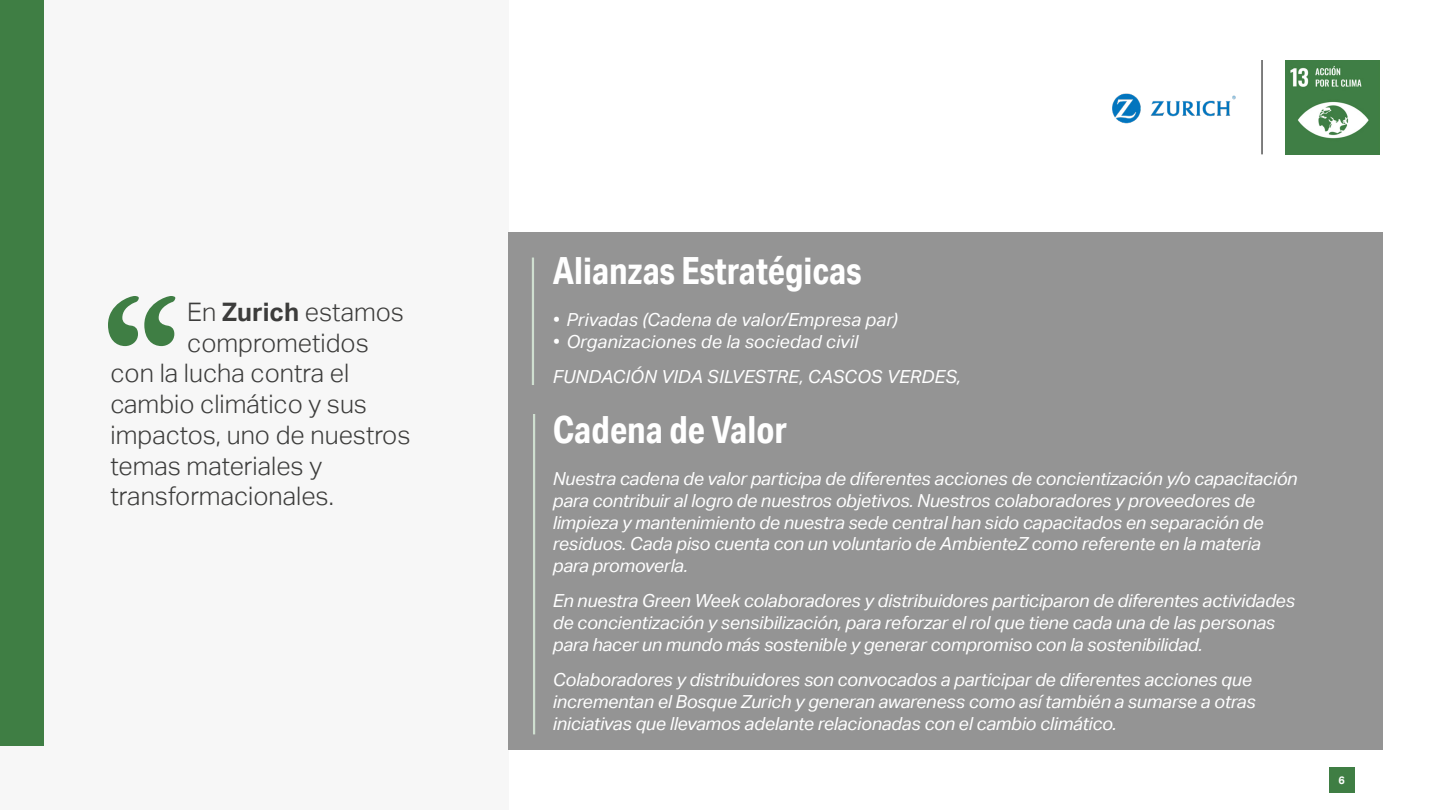
<style>
.page{position:relative;width:1440px;height:810px;background:#fff}
.page>*{position:absolute;margin:0;border:0;box-sizing:border-box;transform-origin:0 0}
.t1{font:700 37.5px "Aktiv Grotesk Cd";color:#fff}
.t2{font:300 25.5px "Aktiv Grotesk";color:#3c3c3b}
.t3{font:italic 18px/21.8px "Aktiv Grotesk";letter-spacing:-.01em;color:#fff}
.t4{font:italic 18px/35.2px "Aktiv Grotesk";letter-spacing:.01em;color:#fff}
.t5{font:700 10.88px "Aktiv Grotesk";color:#fff}
.s1{font-weight:700}
</style>
<div class="page">
<div style="left:1329px;top:767px;width:25px;height:26px;background:#3f7e44"></div>
<img style="left:1285px;top:60px;width:95px;height:95px">
<hr style="left:1262px;top:60px;width:1px;height:94px;background:#000">
<img style="left:1112px;top:93px;width:124px;height:31px">
<div style="left:0;top:0;width:508px;height:810px;background:#f7f7f7"></div>
<div style="left:0;top:0;width:44px;height:746px;background:#3f7e44"></div>
<div style="left:508px;top:232px;width:874px;height:518px;background:#949494"></div>
<hr style="left:532px;top:258px;width:2px;height:127px;background:#cfdfd0">
<svg style="left:108px;top:296px;width:67px;height:50px"></svg>
<hr style="left:533px;top:414px;width:2px;height:320px;background:#cfdfd0">
<h2 class="t2" style="left:187px;top:297px;width:218px">En <span class="s1">Zurich</span> estamos</h2>
<h2 class="t2" style="left:187px;top:328px;width:183px">comprometidos</h2>
<h2 class="t2" style="left:111px;top:359px;width:240px">con la lucha contra el</h2>
<h2 class="t2" style="left:111px;top:389px;width:258px">cambio climático y sus</h2>
<h2 class="t2" style="left:111px;top:420px;width:302px">impactos, uno de nuestros</h2>
<h2 class="t2" style="left:111px;top:451px;width:213px">temas materiales y</h2>
<h2 class="t2" style="left:111px;top:482px;width:225px">transformacionales.</h2>
<h1 class="t1" style="left:553px;top:248px;width:310px">Alianzas Estratégicas</h1>
<p class="t4" style="left:553px;top:302px;width:346px">• Privadas (Cadena de valor/Empresa par)</p>
<p class="t4" style="left:553px;top:324px;width:410px">• Organizaciones de la sociedad civil<br>FUNDACIÓN VIDA SILVESTRE, CASCOS VERDES,</p>
<h1 class="t1" style="left:553px;top:407px;width:236px">Cadena de Valor</h1>
<p class="t3" style="left:553px;top:468px;width:746px">Nuestra cadena de valor participa de diferentes acciones de concientización y/o capacitación para contribuir al logro de nuestros objetivos. Nuestros colaboradores y proveedores de limpieza y mantenimiento de nuestra sede central han sido capacitados en separación de residuos. Cada piso cuenta con un voluntario de AmbienteZ como referente en la materia para promoverla.</p>
<p class="t3" style="left:553px;top:590px;width:744px">En nuestra Green Week colaboradores y distribuidores participaron de diferentes actividades de concientización y sensibilización, para reforzar el rol que tiene cada una de las personas para hacer un mundo más sostenible y generar compromiso con la sostenibilidad.</p>
<p class="t3" style="left:553px;top:669px;width:705px">Colaboradores y distribuidores son convocados a participar de diferentes acciones que incrementan el Bosque Zurich y generan awareness como así también a sumarse a otras iniciativas que llevamos adelante relacionadas con el cambio climático.</p>
<p class="t5" style="left:1338px;top:774px;width:8px">6</p>
</div>
